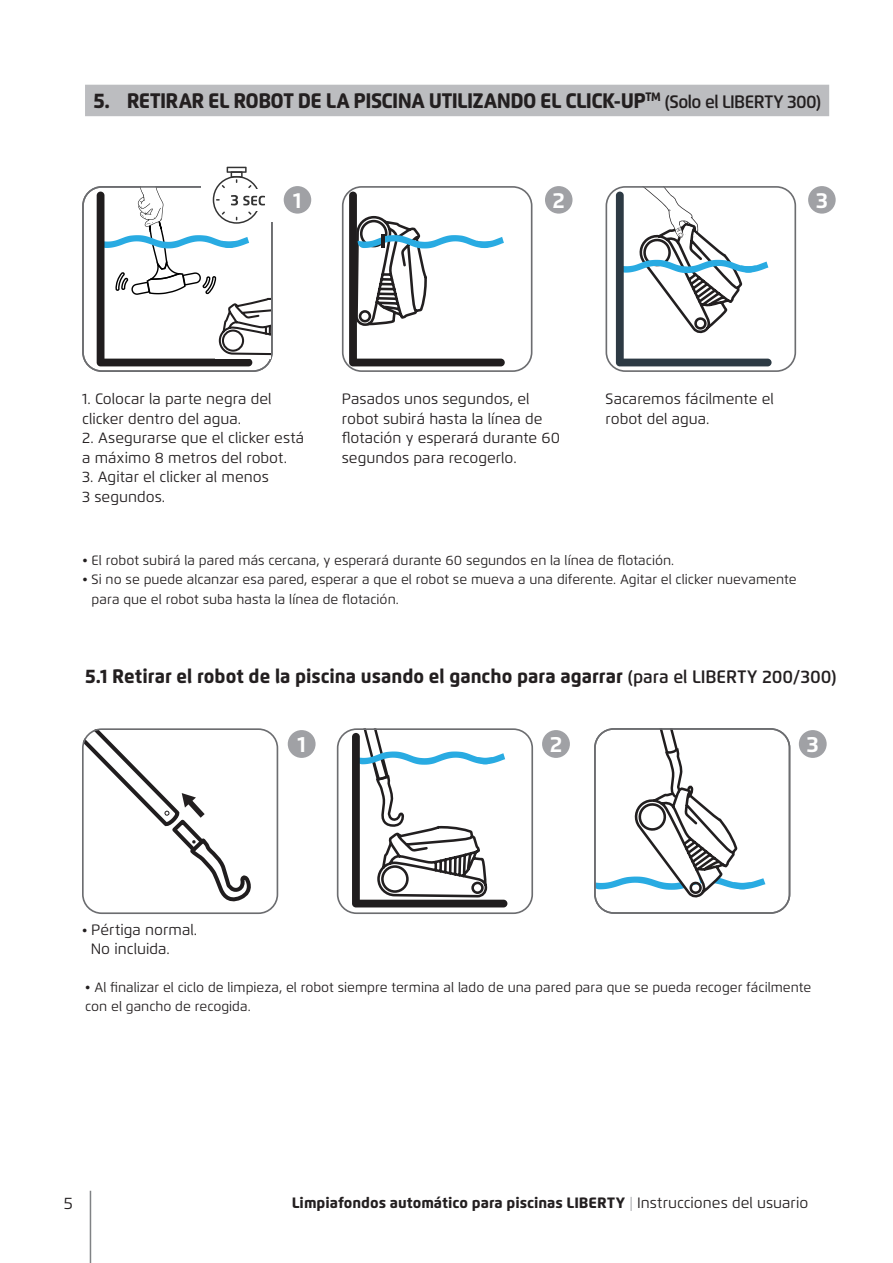
<style>
.page{position:relative;width:893px;height:1263px;background:#fff}
.page>*{position:absolute;margin:0;border:0;box-sizing:border-box;transform-origin:0 0}
.t1{font:700 21.9px "Flexo";color:#fff}
.t2{font:700 21.75px "Flexo";color:#fff}
.t3{font:800 21px "Flexo";letter-spacing:-.03em;color:#231f20;scale:.95 1}
.t4{font:800 19.5px "Flexo";color:#231f20;scale:.96 1}
.t5{font:16.5px "Flexo";color:#231f20}
.t6{font:15px/19.5px "Flexo";color:#231f20}
.t7{font:800 15px "Flexo";color:#231f20}
.t8{font:13.5px/19.5px "Flexo";color:#231f20}
.s1{font-weight:600;font-size:18px}
.s2{font-size:13.5px}
.s3{font-weight:400;color:#a8a9ad}
.s4{font-weight:400}
</style>
<div class="page">
<hr style="left:90px;top:1191px;width:1px;height:72px;background:#808285">
<div style="left:85px;top:85px;width:744px;height:31px;background:#bcbdc0"></div>
<div style="left:342px;top:186px;width:190px;height:186px;border:2px solid #6c6d70;border-radius:19px"></div>
<div style="left:545px;top:186px;width:27px;height:28px;background:#a0a1a5;border-radius:50%"></div>
<div style="left:605px;top:186px;width:191px;height:186px;border:2px solid #6c6d70;border-radius:19px"></div>
<svg style="left:616px;top:186px;width:156px;height:180px"></svg>
<div style="left:808px;top:186px;width:28px;height:28px;background:#a0a1a5;border-radius:50%"></div>
<div style="left:284px;top:186px;width:27px;height:28px;background:#a0a1a5;border-radius:50%"></div>
<div style="left:82px;top:186px;width:191px;height:186px;border:2px solid #6c6d70;border-radius:19px"></div>
<div style="left:201px;top:162px;width:73px;height:60px;background:#fff"></div>
<svg style="left:97px;top:167px;width:174px;height:199px"></svg>
<svg style="left:349px;top:186px;width:156px;height:186px"></svg>
<div style="left:337px;top:728px;width:196px;height:186px;border:2px solid #6c6d70;border-radius:19px"></div>
<svg style="left:351px;top:728px;width:156px;height:179px"></svg>
<div style="left:542px;top:730px;width:28px;height:28px;background:#a0a1a5;border-radius:50%"></div>
<div style="left:594px;top:728px;width:196px;height:186px;border:2px solid #6c6d70;border-radius:19px"></div>
<svg style="left:594px;top:728px;width:171px;height:169px"></svg>
<div style="left:799px;top:730px;width:28px;height:28px;background:#a0a1a5;border-radius:50%"></div>
<div style="left:82px;top:728px;width:196px;height:186px;border:2px solid #6c6d70;border-radius:19px"></div>
<svg style="left:82px;top:728px;width:172px;height:181px"></svg>
<div style="left:288px;top:730px;width:28px;height:28px;background:#a0a1a5;border-radius:50%"></div>
<h3 class="t3" style="left:94px;top:87px;width:767px">5. RETIRAR EL ROBOT DE LA PISCINA UTILIZANDO EL CLICK-UP<sup>TM</sup> <span class="s1">(Solo el LIBERTY 300)</span></h3>
<h2 class="t2" style="left:293px;top:187px;width:10px">1</h2>
<h2 class="t2" style="left:553px;top:187px;width:14px">2</h2>
<h2 class="t2" style="left:816px;top:187px;width:14px">3</h2>
<p class="t6" style="left:82px;top:389px;width:191px">1. Colocar la parte negra del clicker dentro del agua.</p>
<p class="t6" style="left:82px;top:428px;width:224px">2. Asegurarse que el clicker está a máximo 8 metros del robot.</p>
<p class="t6" style="left:82px;top:467px;width:188px">3. Agitar el clicker al menos<br>3 segundos.</p>
<p class="t6" style="left:342px;top:389px;width:220px">Pasados unos segundos, el robot subirá hasta la línea de flotación y esperará durante 60 segundos para recogerlo.</p>
<p class="t6" style="left:605px;top:389px;width:170px">Sacaremos fácilmente el robot del agua.</p>
<p class="t8" style="left:83px;top:550px;width:593px">• El robot subirá la pared más cercana, y esperará durante 60 segundos en la línea de flotación.</p>
<p class="t8" style="left:92px;top:570px;width:707px;text-indent:-9px">• Si no se puede alcanzar esa pared, esperar a que el robot se mueva a una diferente. Agitar el clicker nuevamente para que el robot suba hasta la línea de flotación.</p>
<h3 class="t4" style="left:85px;top:665px;width:784px">5.1 Retirar el robot de la piscina usando el gancho para agarrar <span class="s1">(para el LIBERTY 200/300)</span></h3>
<p class="t6" style="left:91px;top:920px;width:108px;text-indent:-9px"><span class="s2">•</span> Pértiga normal.<br>No incluida.</p>
<h1 class="t1" style="left:297px;top:731px;width:10px">1</h1>
<h1 class="t1" style="left:550px;top:731px;width:14px">2</h1>
<h1 class="t1" style="left:807px;top:731px;width:14px">3</h1>
<p class="t8" style="left:85px;top:977px;width:728px">• Al finalizar el ciclo de limpieza, el robot siempre termina al lado de una pared para que se pueda recoger fácilmente con el gancho de recogida.</p>
<p class="t5" style="left:64px;top:1193px;width:11px">5</p>
<p class="t7" style="left:292px;top:1193px;width:518px">Limpiafondos automático para piscinas LIBERTY <span class="s3">|</span> <span class="s4">Instrucciones del usuario</span></p>
</div>
